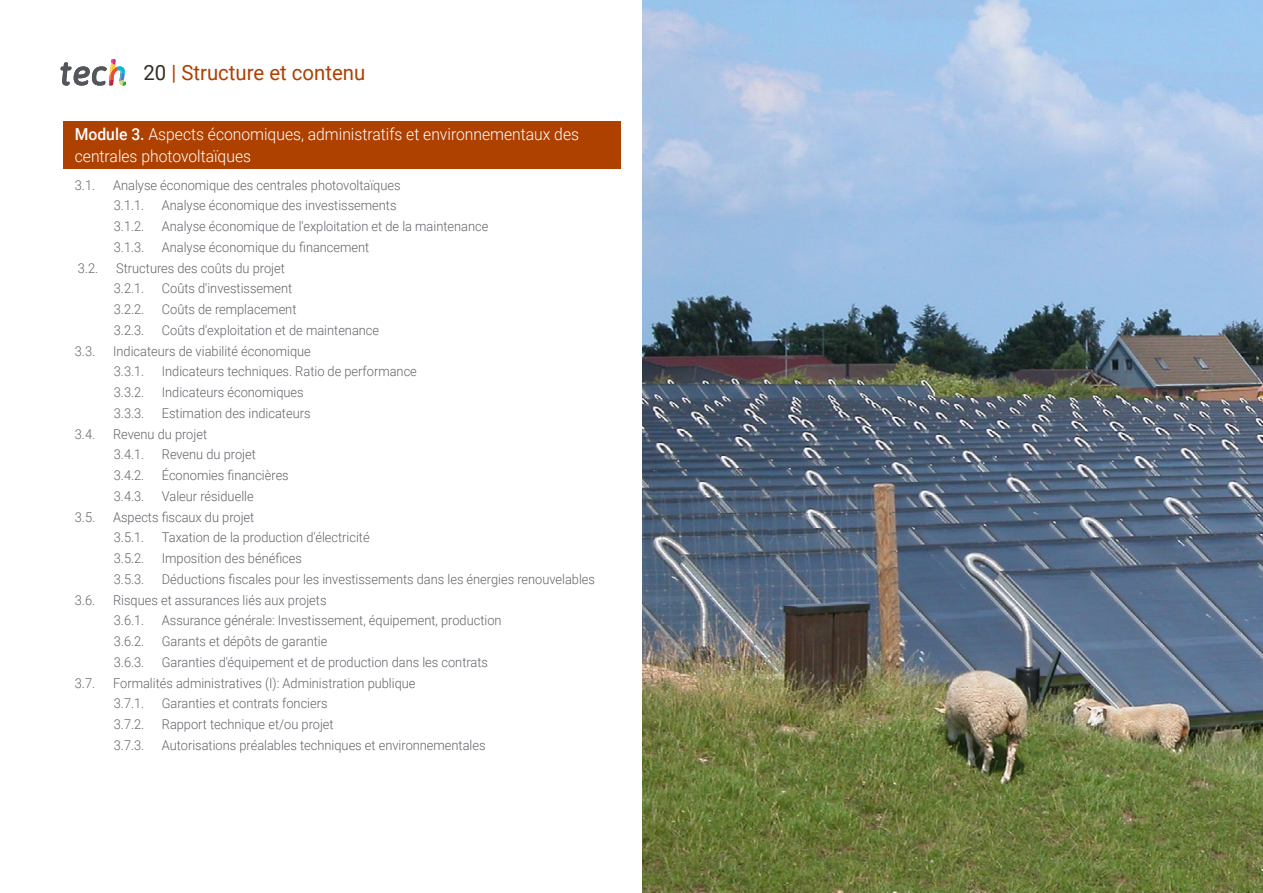
<style>
.page{position:relative;width:1263px;height:893px;background:#fff}
.page>*{position:absolute;margin:0;border:0;box-sizing:border-box;transform-origin:0 0}
.t1{font:21px "Roboto";color:#ae4000}
.t2{font:300 16.5px/22.5px "Roboto";color:#fff;scale:.95 1}
.t3{font:300 13.5px/20.7px "Roboto";color:#61646a;scale:.95 1}
.s1{color:#312e20}
.s2{font-weight:500}
</style>
<div class="page">
<div style="left:64px;top:121px;width:557px;height:48px;background:#ae4000"></div>
<img style="left:642px;top:0;width:621px;height:893px">
<svg style="left:61px;top:59px;width:65px;height:27px"></svg>
<h1 class="t1" style="left:144px;top:57px;width:223px"><span class="s1">20</span> | Structure et contenu</h1>
<p class="t2" style="left:75px;top:122px;width:532px"><span class="s2">Module 3.</span> Aspects économiques, administratifs et environnementaux des centrales photovoltaïques</p>
<p class="t3" style="left:75px;top:174px;width:23px">3.1.</p>
<p class="t3" style="left:113px;top:174px;width:304px">Analyse économique des centrales photovoltaïques<br>3.1.1.</p>
<p class="t3" style="left:162px;top:195px;width:249px">Analyse économique des investissements</p>
<p class="t3" style="left:114px;top:215px;width:34px">3.1.2.</p>
<p class="t3" style="left:162px;top:215px;width:345px">Analyse économique de l'exploitation et de la maintenance</p>
<p class="t3" style="left:114px;top:236px;width:34px">3.1.3.</p>
<p class="t3" style="left:162px;top:236px;width:220px">Analyse économique du financement</p>
<p class="t3" style="left:78px;top:257px;width:23px">3.2.</p>
<p class="t3" style="left:114px;top:257px;width:182px">Structures des coûts du projet<br>3.2.1.</p>
<p class="t3" style="left:162px;top:278px;width:139px">Coûts d'investissement</p>
<p class="t3" style="left:114px;top:298px;width:34px">3.2.2.</p>
<p class="t3" style="left:162px;top:298px;width:143px">Coûts de remplacement</p>
<p class="t3" style="left:114px;top:319px;width:34px">3.2.3.</p>
<p class="t3" style="left:162px;top:319px;width:230px">Coûts d'exploitation et de maintenance</p>
<p class="t3" style="left:75px;top:340px;width:23px">3.3.</p>
<p class="t3" style="left:113px;top:340px;width:210px">Indicateurs de viabilité économique<br>3.3.1.</p>
<p class="t3" style="left:162px;top:361px;width:270px">Indicateurs techniques. Ratio de performance</p>
<p class="t3" style="left:114px;top:381px;width:34px">3.3.2.</p>
<p class="t3" style="left:162px;top:381px;width:151px">Indicateurs économiques</p>
<p class="t3" style="left:114px;top:402px;width:34px">3.3.3.</p>
<p class="t3" style="left:162px;top:402px;width:158px">Estimation des indicateurs</p>
<p class="t3" style="left:75px;top:423px;width:23px">3.4.</p>
<p class="t3" style="left:113px;top:423px;width:100px">Revenu du projet<br>3.4.1.</p>
<p class="t3" style="left:162px;top:444px;width:100px">Revenu du projet</p>
<p class="t3" style="left:114px;top:464px;width:34px">3.4.2.</p>
<p class="t3" style="left:162px;top:464px;width:135px">Économies financières</p>
<p class="t3" style="left:114px;top:485px;width:34px">3.4.3.</p>
<p class="t3" style="left:162px;top:485px;width:98px">Valeur résiduelle</p>
<p class="t3" style="left:75px;top:506px;width:23px">3.5.</p>
<p class="t3" style="left:113px;top:506px;width:150px">Aspects fiscaux du projet<br>3.5.1.</p>
<p class="t3" style="left:162px;top:527px;width:220px">Taxation de la production d'électricité</p>
<p class="t3" style="left:114px;top:547px;width:34px">3.5.2.</p>
<p class="t3" style="left:162px;top:547px;width:149px">Imposition des bénéfices</p>
<p class="t3" style="left:114px;top:568px;width:34px">3.5.3.</p>
<p class="t3" style="left:162px;top:568px;width:457px">Déductions fiscales pour les investissements dans les énergies renouvelables</p>
<p class="t3" style="left:75px;top:589px;width:23px">3.6.</p>
<p class="t3" style="left:113px;top:589px;width:226px">Risques et assurances liés aux projets<br>3.6.1.</p>
<p class="t3" style="left:162px;top:610px;width:359px">Assurance générale: Investissement, équipement, production</p>
<p class="t3" style="left:114px;top:630px;width:34px">3.6.2.</p>
<p class="t3" style="left:162px;top:630px;width:176px">Garants et dépôts de garantie</p>
<p class="t3" style="left:114px;top:651px;width:34px">3.6.3.</p>
<p class="t3" style="left:162px;top:651px;width:345px">Garanties d'équipement et de production dans les contrats</p>
<p class="t3" style="left:75px;top:672px;width:23px">3.7.</p>
<p class="t3" style="left:113px;top:672px;width:320px">Formalités administratives (I): Administration publique<br>3.7.1.</p>
<p class="t3" style="left:162px;top:693px;width:176px">Garanties et contrats fonciers</p>
<p class="t3" style="left:114px;top:713px;width:34px">3.7.2.</p>
<p class="t3" style="left:162px;top:713px;width:182px">Rapport technique et/ou projet</p>
<p class="t3" style="left:114px;top:734px;width:34px">3.7.3.</p>
<p class="t3" style="left:162px;top:734px;width:342px">Autorisations préalables techniques et environnementales</p>
</div>
